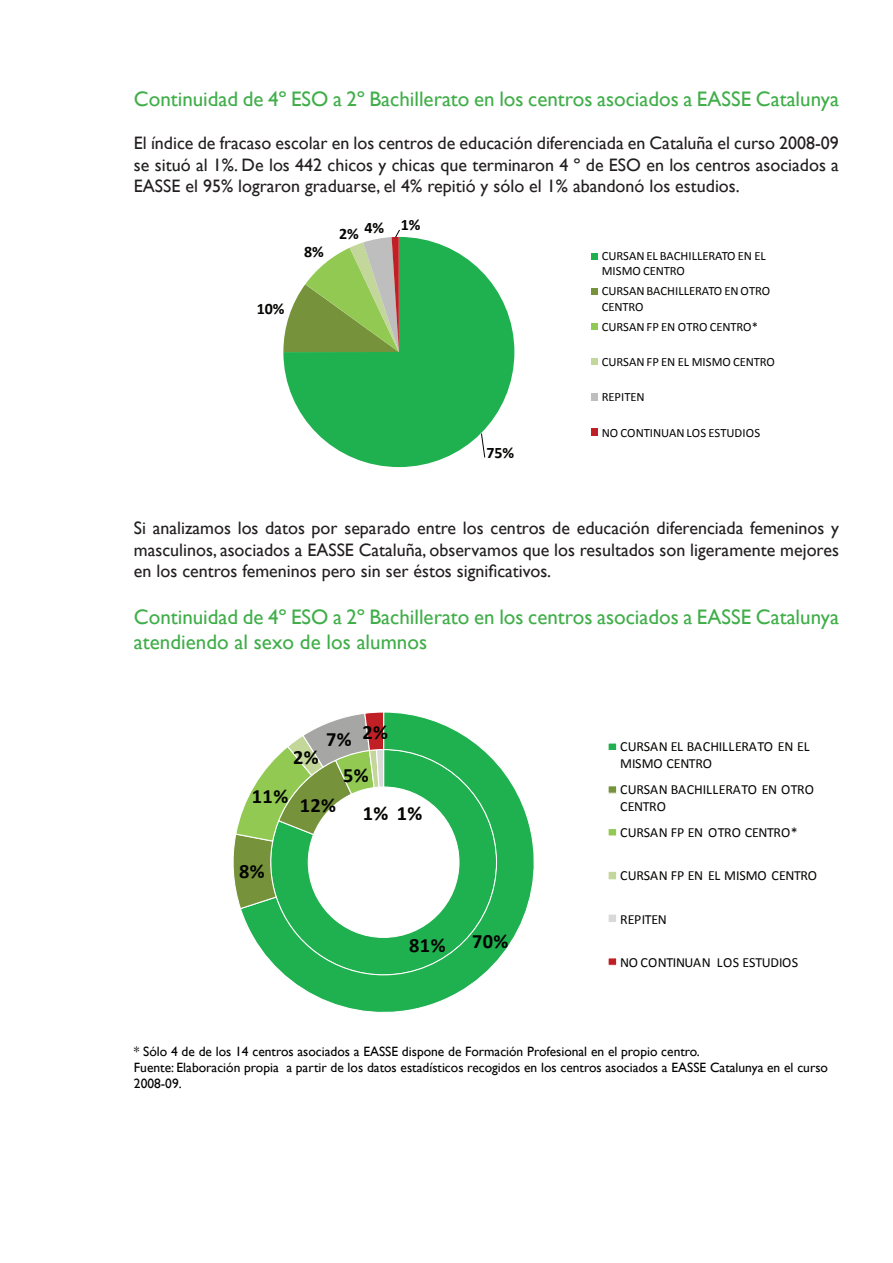
<style>
.page{position:relative;width:893px;height:1263px;background:#fff}
.page>*{position:absolute;margin:0;border:0;box-sizing:border-box;transform-origin:0 0}
.t1{font:21px/25.2px "Gill Sans";color:#40ae49}
.t2{font:700 20.4px/38.5px "Calibri";letter-spacing:.02em;color:#040503}
.t3{font:18px/21.6px "Gill Sans";color:#231f20;text-align:justify}
.t4{font:700 15.9px "Calibri";color:#040503}
.t5{font:13.95px/17.1px "Calibri";letter-spacing:-.005em;color:#040503}
.t6{font:13.95px "Calibri";letter-spacing:-.025em;color:#040503}
.t7{font:13.5px/16.2px "Gill Sans";color:#000}
.t8{font:12.6px/15.3px "Calibri";letter-spacing:-.015em;color:#040503}
</style>
<div class="page">
<svg style="left:283px;top:237px;width:231px;height:230px;fill:#1fb04f"></svg>
<svg style="left:481px;top:433px;width:4px;height:25px"></svg>
<svg style="left:283px;top:229px;width:117px;height:123px"></svg>
<svg style="left:592px;top:253px;width:6px;height:6px"></svg>
<div style="left:592px;top:288px;width:6px;height:7px;background:#76933b"></div>
<div style="left:592px;top:323px;width:6px;height:7px;background:#92c953"></div>
<div style="left:592px;top:358px;width:6px;height:7px;background:#c3d79b"></div>
<div style="left:592px;top:393px;width:6px;height:8px;background:#bfbebe"></div>
<div style="left:592px;top:429px;width:6px;height:7px;background:#c02025"></div>
<svg style="left:241px;top:712px;width:294px;height:301px;fill:#1fb04f"></svg>
<svg style="left:233px;top:712px;width:152px;height:198px"></svg>
<div style="left:608px;top:743px;width:9px;height:7px;background:#1fb04f"></div>
<div style="left:607px;top:742px;width:10px;height:9px;border:1px solid #fff"></div>
<div style="left:608px;top:786px;width:9px;height:7px;background:#76933b"></div>
<div style="left:607px;top:785px;width:10px;height:9px;border:1px solid #fff"></div>
<div style="left:608px;top:828px;width:9px;height:8px;background:#92c953"></div>
<div style="left:607px;top:828px;width:10px;height:8px;border:1px solid #fff"></div>
<div style="left:608px;top:871px;width:9px;height:9px;background:#c3d79b"></div>
<div style="left:607px;top:871px;width:10px;height:9px;border:1px solid #fff"></div>
<div style="left:608px;top:914px;width:9px;height:8px;background:#d9d9d8"></div>
<div style="left:607px;top:913px;width:10px;height:10px;border:1px solid #fff"></div>
<div style="left:608px;top:958px;width:9px;height:7px;background:#c02025"></div>
<div style="left:607px;top:957px;width:10px;height:9px;border:1px solid #fff"></div>
<p class="t1" style="left:134px;top:87px;width:706px">Continuidad de 4º ESO a 2º Bachillerato en los centros asociados a EASSE Catalunya</p>
<p class="t3" style="left:134px;top:132px;width:706px">El índice de fracaso escolar en los centros de educación diferenciada en Cataluña el curso 2008-09 se situó al 1%. De los 442 chicos y chicas que terminaron 4 º de ESO en los centros asociados a EASSE el 95% lograron graduarse, el 4% repitió y sólo el 1% abandonó los estudios.</p>
<p class="t4" style="left:257px;top:299px;width:29px">10%</p>
<p class="t4" style="left:304px;top:242px;width:21px">8%</p>
<p class="t4" style="left:339px;top:218px;width:83px">2% 4% 1%</p>
<p class="t4" style="left:486px;top:442px;width:29px">75%</p>
<p class="t8" style="left:602px;top:248px;width:165px">CURSAN EL BACHILLERATO EN EL<br>MISMO CENTRO</p>
<p class="t8" style="left:602px;top:283px;width:170px">CURSAN BACHILLERATO EN OTRO<br>CENTRO</p>
<p class="t8" style="left:602px;top:319px;width:158px">CURSAN FP EN OTRO CENTRO*</p>
<p class="t8" style="left:602px;top:354px;width:175px">CURSAN FP EN EL MISMO CENTRO</p>
<p class="t8" style="left:602px;top:389px;width:44px">REPITEN</p>
<p class="t8" style="left:602px;top:425px;width:160px">NO CONTINUAN LOS ESTUDIOS</p>
<p class="t3" style="left:134px;top:518px;width:706px">Si analizamos los datos por separado entre los centros de educación diferenciada femeninos y masculinos, asociados a EASSE Cataluña, observamos que los resultados son ligeramente mejores en los centros femeninos pero sin ser éstos significativos.</p>
<p class="t1" style="left:134px;top:605px;width:706px">Continuidad de 4º ESO a 2º Bachillerato en los centros asociados a EASSE Catalunya atendiendo al sexo de los alumnos</p>
<p class="t2" style="left:293px;top:737px;width:27px">2%</p>
<p class="t2" style="left:326px;top:716px;width:63px">7% 2%</p>
<p class="t2" style="left:252px;top:777px;width:38px">11%</p>
<p class="t2" style="left:300px;top:786px;width:38px">12%</p>
<p class="t2" style="left:363px;top:756px;width:61px;text-indent:-20px">5%<br>1% 1%</p>
<p class="t2" style="left:239px;top:852px;width:27px">8%</p>
<p class="t2" style="left:409px;top:926px;width:38px">81%</p>
<p class="t2" style="left:472px;top:921px;width:38px">70%</p>
<p class="t5" style="left:620px;top:738px;width:191px">CURSAN EL BACHILLERATO EN EL<br>MISMO CENTRO</p>
<p class="t5" style="left:620px;top:781px;width:195px">CURSAN BACHILLERATO EN OTRO<br>CENTRO</p>
<p class="t5" style="left:620px;top:824px;width:179px">CURSAN FP EN OTRO CENTRO*</p>
<p class="t5" style="left:620px;top:867px;width:198px">CURSAN FP EN EL MISMO CENTRO</p>
<p class="t6" style="left:620px;top:910px;width:48px">REPITEN</p>
<p class="t5" style="left:620px;top:953px;width:180px">NO CONTINUAN LOS ESTUDIOS</p>
<p class="t7" style="left:134px;top:1043px;width:695px">* Sólo 4 de de los 14 centros asociados a EASSE dispone de Formación Profesional en el propio centro.<br>Fuente: Elaboración propia a partir de los datos estadísticos recogidos en los centros asociados a EASSE Catalunya en el curso<br>2008-09.</p>
</div>
